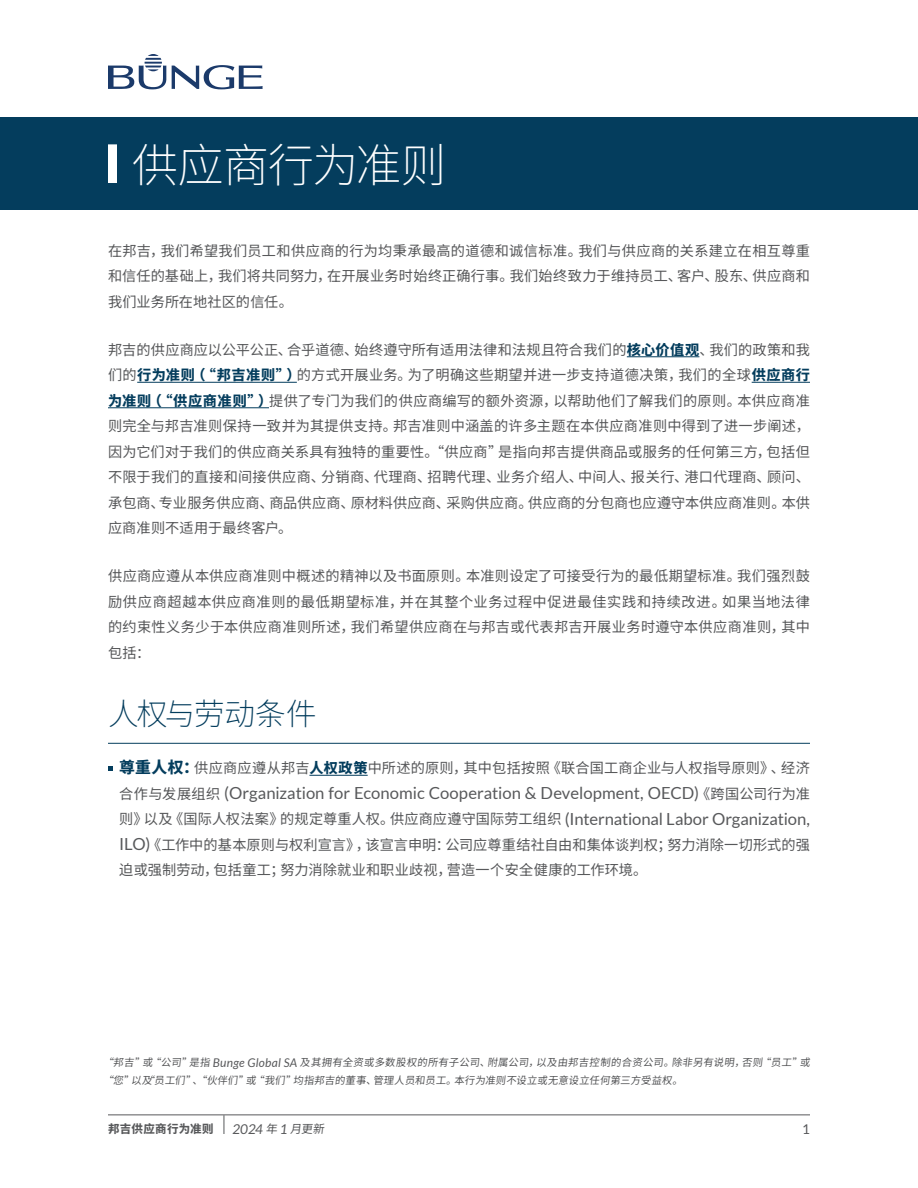
<style>
.page{position:relative;width:918px;height:1188px;background:#fff}
.page>*{position:absolute;margin:0;border:0;box-sizing:border-box;transform-origin:0 0}
.t1{font:200 45.9px "Noto Sans SC";letter-spacing:-.025em;color:#fff}
.t2{font:200 30.6px "Noto Sans SC";letter-spacing:-.03em;color:#043d5d}
.t3{font:16.65px "Lato";color:#58595b}
.t4{font:14.1px/25.5px "Noto Sans SC";letter-spacing:.015em;color:#58595b;text-align:justify}
.t5{font:italic 13.5px "Lato";color:#58595b}
.t6{font:13.5px "Lato";color:#58595b}
.t7{font:800 11.55px "Noto Sans SC";letter-spacing:.025em;color:#58595b}
.t8{font:10.2px/18px "Noto Sans SC";color:#58595b}
.s1{font-weight:800;color:#043d5d}
.s2{font-weight:800;font-size:15.75px;color:#043d5d}
.s3{font-family:"Noto Sans SC";font-size:14.1px}
.s4{font-family:"Lato";font-size:16.65px}
.s5{font-family:"Lato";font-style:italic;font-size:12px}
.s6{font-family:"Noto Sans SC";font-style:normal;font-size:11.55px}
</style>
<div class="page">
<hr style="left:108px;top:1115px;width:702px;height:1px;background:#58595b">
<svg style="left:224px;top:1115px;width:1px;height:19px"></svg>
<hr style="left:627px;top:356px;width:72px;height:1px;background:#043d5d">
<hr style="left:137px;top:382px;width:160px;height:1px;background:#043d5d">
<hr style="left:752px;top:382px;width:58px;height:1px;background:#043d5d">
<hr style="left:108px;top:407px;width:161px;height:1px;background:#043d5d">
<hr style="left:108px;top:743px;width:702px;height:1px;background:#043d5d">
<hr style="left:309px;top:775px;width:59px;height:1px;background:#043d5d">
<svg style="left:108px;top:766px;width:4px;height:5px"></svg>
<svg style="left:172px;top:65px;width:91px;height:24px"></svg>
<svg style="left:108px;top:54px;width:58px;height:35px"></svg>
<div style="left:0;top:117px;width:918px;height:93px;background:#043d5d"></div>
<div style="left:108px;top:144px;width:9px;height:39px;background:#fff"></div>
<h1 class="t1" style="left:132px;top:139px;width:316px">供应商行为准则</h1>
<p class="t4" style="left:108px;top:238px;width:703px">在邦吉，我们希望我们员工和供应商的行为均秉承最高的道德和诚信标准。我们与供应商的关系建立在相互尊重和信任的基础上，我们将共同努力，在开展业务时始终正确行事。我们始终致力于维持员工、客户、股东、供应商和我们业务所在地社区的信任。</p>
<p class="t4" style="left:108px;top:337px;width:704px">邦吉的供应商应以公平公正、合乎道德、始终遵守所有适用法律和法规且符合我们的<span class="s1">核心价值观</span>、我们的政策和我们的<span class="s1">行为准则（“邦吉准则”）</span>的方式开展业务。为了明确这些期望并进一步支持道德决策，我们的全球<span class="s1">供应商行为准则（“供应商准则”）</span>提供了专门为我们的供应商编写的额外资源，以帮助他们了解我们的原则。本供应商准则完全与邦吉准则保持一致并为其提供支持。邦吉准则中涵盖的许多主题在本供应商准则中得到了进一步阐述，因为它们对于我们的供应商关系具有独特的重要性。“供应商”是指向邦吉提供商品或服务的任何第三方，包括但不限于我们的直接和间接供应商、分销商、代理商、招聘代理、业务介绍人、中间人、报关行、港口代理商、顾问、承包商、专业服务供应商、商品供应商、原材料供应商、采购供应商。供应商的分包商也应遵守本供应商准则。本供应商准则不适用于最终客户。</p>
<p class="t4" style="left:108px;top:564px;width:704px">供应商应遵从本供应商准则中概述的精神以及书面原则。本准则设定了可接受行为的最低期望标准。我们强烈鼓励供应商超越本供应商准则的最低期望标准，并在其整个业务过程中促进最佳实践和持续改进。如果当地法律的约束性义务少于本供应商准则所述，我们希望供应商在与邦吉或代表邦吉开展业务时遵守本供应商准则，其中包括：</p>
<h2 class="t2" style="left:108px;top:697px;width:210px">人权与劳动条件</h2>
<p class="t4" style="left:119px;top:756px;width:692px"><span class="s2">尊重人权：</span>供应商应遵从邦吉<span class="s1">人权政策</span>中所述的原则，其中包括按照《联合国工商企业与人权指导原则》、经济</p>
<p class="t3" style="left:119px;top:784px;width:692px"><span class="s3">合作与发展组织</span> (Organization for Economic Cooperation &amp; Development, OECD)<span class="s3">《跨国公司行为准</span></p>
<p class="t4" style="left:119px;top:807px;width:692px">则》以及《国际人权法案》的规定尊重人权。供应商应遵守国际劳工组织 <span class="s4">(International Labor Organization, ILO)</span>《工作中的基本原则与权利宣言》，该宣言申明：公司应尊重结社自由和集体谈判权；努力消除一切形式的强迫或强制劳动，包括童工；努力消除就业和职业歧视，营造一个安全健康的工作环境。</p>
<p class="t8" style="left:103px;top:1054px;width:712px">“邦吉”或“公司”是指 <span class="s5">B u nge G lo b a l SA</span> 及其拥有全资或多数股权的所有子公司、附属公司，以及由邦吉控制的合资公司。除非另有说明，否则“员工”或“您”以及“员工们”、“伙伴们”或“我们”均指邦吉的董事、管理人员和员工。本行为准则不设立或无意设立任何第三方受益权。</p>
<p class="t7" style="left:108px;top:1123px;width:107px">邦吉供应商行为准则</p>
<p class="t5" style="left:233px;top:1122px;width:97px">2024 <span class="s6">年</span> 1 <span class="s6">月更新</span></p>
<p class="t6" style="left:802px;top:1122px;width:9px">1</p>
</div>
